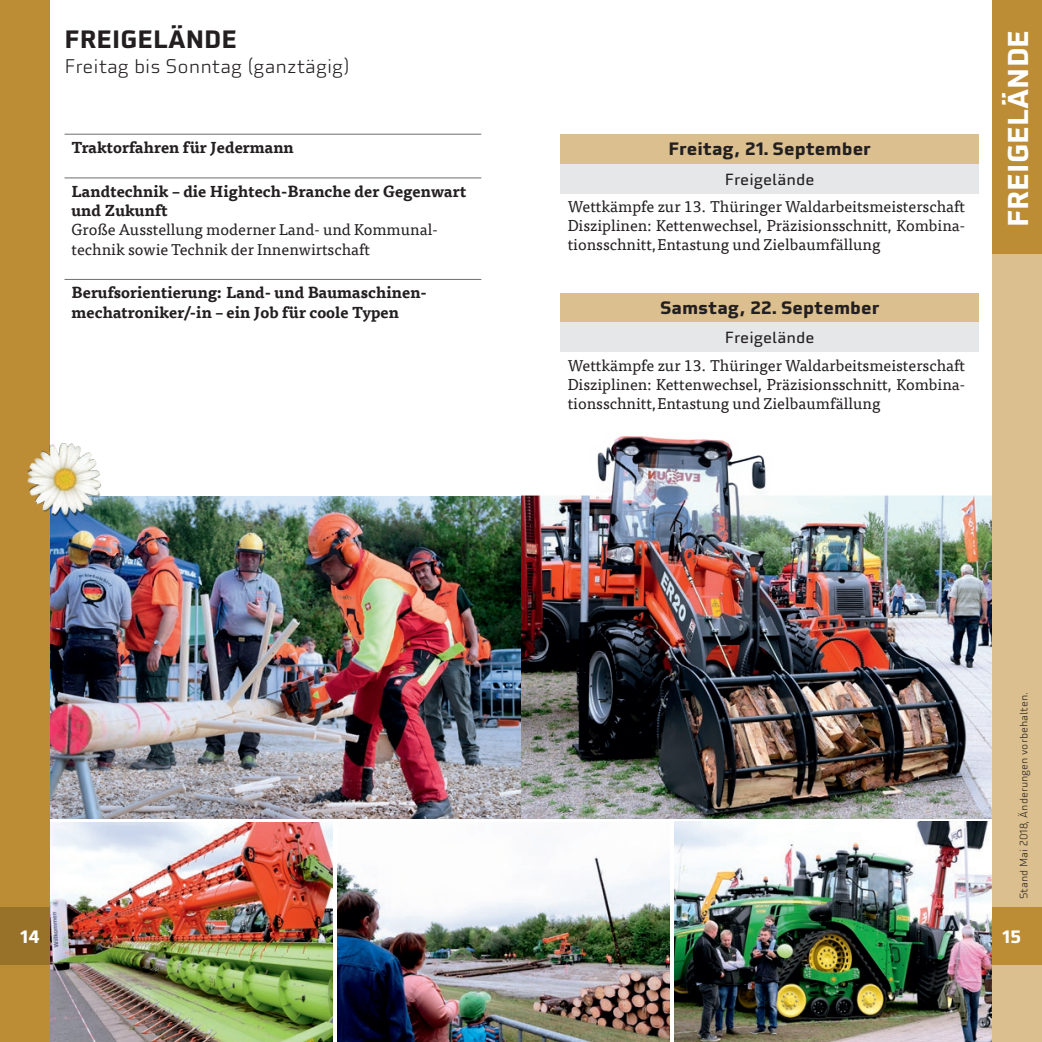
<style>
.page{position:relative;width:1042px;height:1042px;background:#fff}
.page>*{position:absolute;margin:0;border:0;box-sizing:border-box;transform-origin:0 0}
.t1{font:700 28px "Utility Pro";color:#fff}
.t2{font:700 24.5px "Utility Pro";color:#231f20}
.t3{font:300 19.25px "Utility Pro";color:#231f20}
.t4{font:700 17.5px "Utility Pro";color:#231f20}
.t5{font:700 17.5px "Utility Pro";color:#fff}
.t6{font:15.75px/19.2px "Tisa Mobi Pro";color:#231f20;text-align:justify}
.t7{font:700 15.75px/19.2px "Tisa Mobi Pro";color:#231f20}
.t8{font:15.75px "Utility Pro";color:#231f20}
.t9{font:300 10.5px "Utility Pro";color:#231f20}
</style>
<div class="page">
<img style="left:50px;top:496px;width:471px;height:322px">
<img style="left:50px;top:822px;width:282px;height:220px">
<img style="left:675px;top:822px;width:317px;height:220px">
<img style="left:521px;top:436px;width:471px;height:382px">
<img style="left:337px;top:856px;width:333px;height:186px">
<div style="left:0;top:0;width:50px;height:1042px;background:#bd8d36"></div>
<div style="left:992px;top:0;width:50px;height:1042px;background:#dbbf8e"></div>
<div style="left:992px;top:0;width:50px;height:253px;background:#bd8d36"></div>
<div style="left:0;top:907px;width:50px;height:57px;background:#987228"></div>
<div style="left:992px;top:907px;width:50px;height:57px;background:#bd8d36"></div>
<hr style="left:64px;top:134px;width:417px;height:1px;background:#6c6d70">
<hr style="left:64px;top:178px;width:417px;height:1px;background:#6c6d70">
<hr style="left:64px;top:279px;width:417px;height:1px;background:#6c6d70">
<div style="left:561px;top:134px;width:418px;height:30px;background:#dbbf8e"></div>
<div style="left:561px;top:164px;width:418px;height:29px;background:#e6e7e9"></div>
<div style="left:561px;top:293px;width:418px;height:29px;background:#dbbf8e"></div>
<div style="left:561px;top:322px;width:418px;height:30px;background:#e6e7e9"></div>
<img style="left:27px;top:443px;width:86px;height:86px">
<h2 class="t2" style="left:64px;top:24px;width:174px">FREIGELÄNDE</h2>
<p class="t3" style="left:64px;top:55px;width:287px">Freitag bis Sonntag (ganztägig)</p>
<p class="t7" style="left:71px;top:137px;width:224px">Traktorfahren für Jedermann</p>
<p class="t7" style="left:71px;top:181px;width:396px">Landtechnik – die Hightech-Branche der Gegenwart und Zukunft</p>
<p class="t6" style="left:71px;top:219px;width:366px">Große Ausstellung moderner Land- und Kommunal&shy;technik sowie Technik der Innenwirtschaft</p>
<p class="t7" style="left:71px;top:282px;width:357px">Berufsorientierung: Land- und Baumaschinen&shy;mechatroniker/-in – ein Job für coole Typen</p>
<p class="t4" style="left:668px;top:138px;width:204px">Freitag, 21. September</p>
<p class="t8" style="left:725px;top:169px;width:91px">Freigelände</p>
<p class="t6" style="left:568px;top:196px;width:399px">Wettkämpfe zur 13. Thüringer Waldarbeitsmeisterschaft Disziplinen: Kettenwechsel, Präzisionsschnitt, Kombina&shy;tionsschnitt,Entastung und Zielbaumfällung</p>
<p class="t4" style="left:660px;top:297px;width:221px">Samstag, 22. September</p>
<p class="t8" style="left:725px;top:328px;width:91px">Freigelände</p>
<p class="t6" style="left:568px;top:355px;width:399px">Wettkämpfe zur 13. Thüringer Waldarbeitsmeisterschaft Disziplinen: Kettenwechsel, Präzisionsschnitt, Kombina&shy;tionsschnitt,Entastung und Zielbaumfällung</p>
<h1 class="t1" style="left:1000px;top:227px;width:199px;rotate:-90deg">FREIGELÄNDE</h1>
<p class="t9" style="left:1017px;top:899px;width:209px;rotate:-90deg">Stand Mai 2018, Änderungen vorbehalten.</p>
<p class="t5" style="left:20px;top:926px;width:21px">14</p>
<p class="t5" style="left:1002px;top:926px;width:20px">15</p>
</div>
